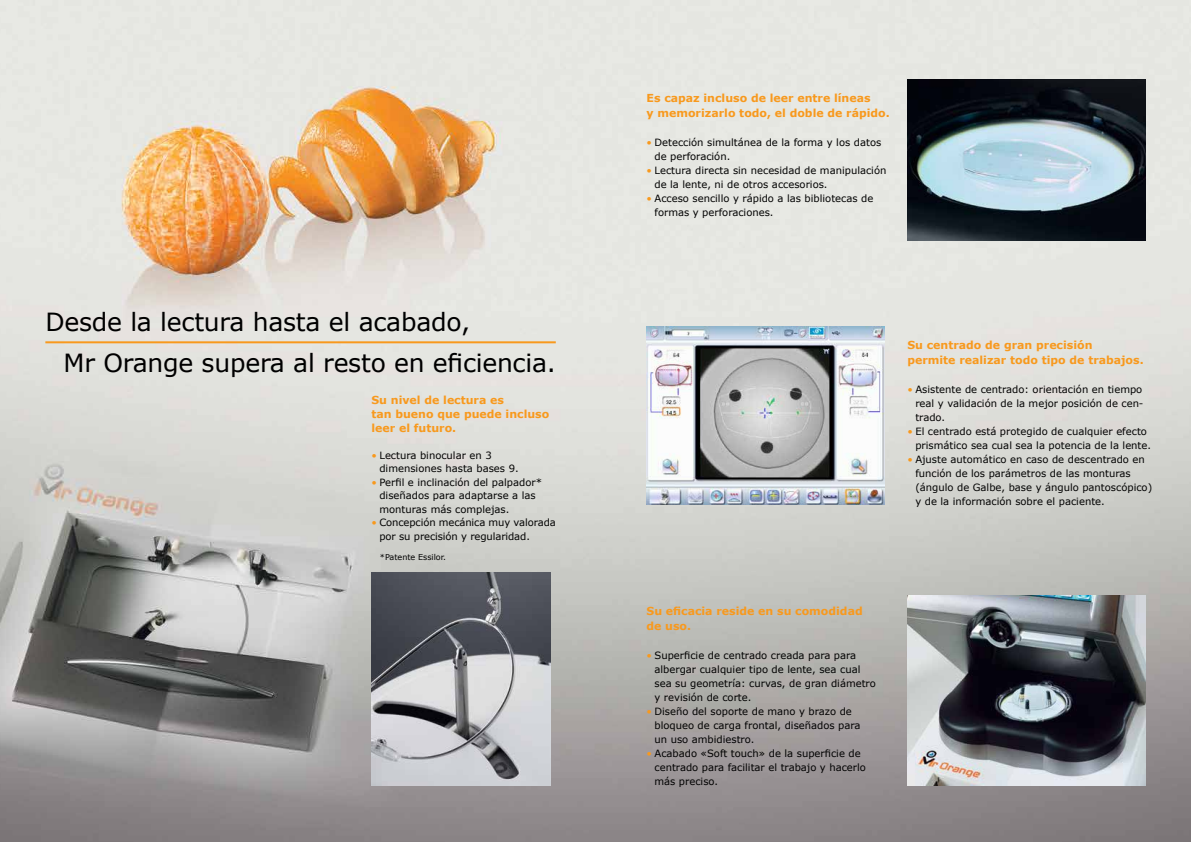
<style>
.page{position:relative;width:1191px;height:842px;background:#fff}
.page>*{position:absolute;margin:0;border:0;box-sizing:border-box;transform-origin:0 0}
.t1{font:25px/41px "Verdana";letter-spacing:-.01em;color:#000}
.t2{font:700 11px/15px "Verdana";color:#f8991d}
.t3{font:10px/14px "Verdana";color:#000}
.t4{font:8px "Verdana";color:#000}
.s1{color:#f8991d}
</style>
<div class="page">
<img style="left:0;top:0;width:1191px;height:842px">
<img style="left:907px;top:595px;width:238px;height:190px">
<img style="left:907px;top:79px;width:238px;height:162px">
<img style="left:646px;top:326px;width:238px;height:178px">
<img style="left:371px;top:573px;width:179px;height:212px">
<hr style="left:45px;top:341px;width:511px;height:2px;background:#f8991d">
<h1 class="t1" style="left:64px;top:301px;width:494px;text-indent:-18px">Desde la lectura hasta el acabado,<br>Mr Orange supera al resto en eficiencia.</h1>
<p class="t2" style="left:371px;top:393px;width:179px;line-height:14px">Su nivel de lectura es<br>tan bueno que puede incluso leer el futuro.</p>
<p class="t3" style="left:379px;top:448px;width:141px;line-height:13.5px;text-indent:-8px"><span class="s1">•</span> Lectura binocular en 3 dimensiones hasta bases 9.</p>
<p class="t3" style="left:379px;top:475px;width:164px;line-height:13.5px;text-indent:-8px"><span class="s1">•</span> Perfil e inclinación del palpador* diseñados para adaptarse a las monturas más complejas.</p>
<p class="t3" style="left:379px;top:516px;width:178px;line-height:13.5px;text-indent:-8px"><span class="s1">•</span> Concepción mecánica muy valorada por su precisión y regularidad.</p>
<p class="t4" style="left:380px;top:552px;width:68px">*Patente Essilor.</p>
<p class="t2" style="left:646px;top:90px;width:245px">Es capaz incluso de leer entre líneas<br>y memorizarlo todo, el doble de rápido.</p>
<p class="t3" style="left:654px;top:135px;width:228px;text-indent:-8px"><span class="s1">•</span> Detección simultánea de la forma y los datos de perforación.</p>
<p class="t3" style="left:654px;top:163px;width:233px;text-indent:-8px"><span class="s1">•</span> Lectura directa sin necesidad de manipulación de la lente, ni de otros accesorios.</p>
<p class="t3" style="left:654px;top:191px;width:220px;text-indent:-8px"><span class="s1">•</span> Acceso sencillo y rápido a las bibliotecas de formas y perforaciones.</p>
<p class="t2" style="left:907px;top:337px;width:238px">Su centrado de gran precisión<br>permite realizar todo tipo de trabajos.</p>
<p class="t3" style="left:915px;top:382px;width:230px;text-align:justify;text-indent:-8px"><span class="s1">•</span> Asistente de centrado: orientación en tiempo real y validación de la mejor posición de cen&shy;trado.</p>
<p class="t3" style="left:915px;top:424px;width:237px;text-indent:-8px"><span class="s1">•</span> El centrado está protegido de cualquier efecto prismático sea cual sea la potencia de la lente.</p>
<p class="t3" style="left:915px;top:452px;width:238px;text-indent:-8px"><span class="s1">•</span> Ajuste automático en caso de descentrado en función de los parámetros de las monturas (ángulo de Galbe, base y ángulo pantoscópico) y de la información sobre el paciente.</p>
<p class="t2" style="left:646px;top:603px;width:218px">Su eficacia reside en su comodidad de uso.</p>
<p class="t3" style="left:654px;top:648px;width:223px;text-indent:-8px"><span class="s1">•</span> Superficie de centrado creada para para albergar cualquier tipo de lente, sea cual sea su geometría: curvas, de gran diámetro y revisión de corte.</p>
<p class="t3" style="left:654px;top:704px;width:207px;text-indent:-8px"><span class="s1">•</span> Diseño del soporte de mano y brazo de bloqueo de carga frontal, diseñados para un uso ambidiestro.</p>
<p class="t3" style="left:654px;top:746px;width:213px;text-indent:-8px"><span class="s1">•</span> Acabado «Soft touch» de la superficie de centrado para facilitar el trabajo y hacerlo más preciso.</p>
</div>
